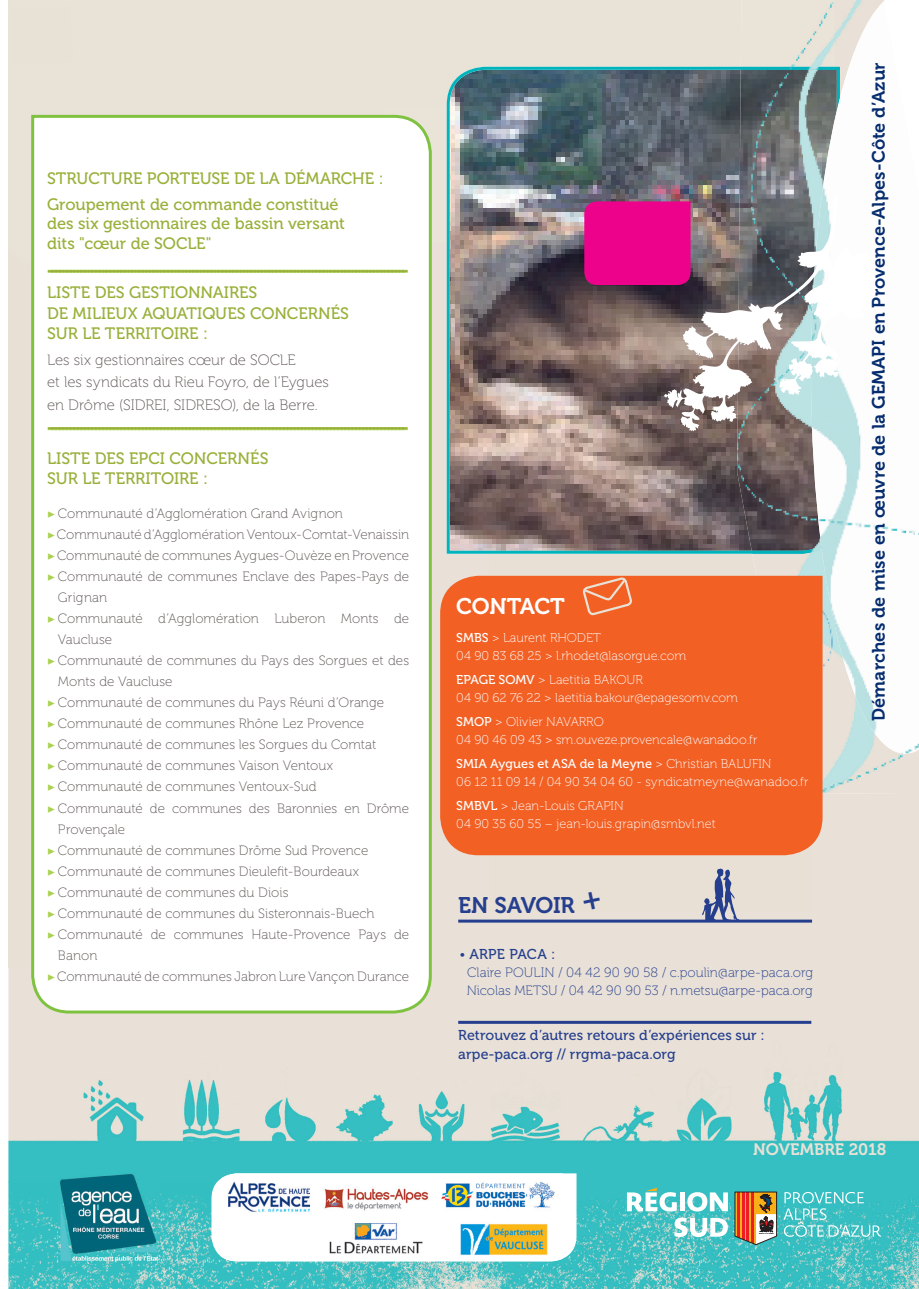
<style>
.page{position:relative;width:919px;height:1289px;background:#fff}
.page>*{position:absolute;margin:0;border:0;box-sizing:border-box;transform-origin:0 0}
.t1{font:22.5px "Museo 700";letter-spacing:-.01em;color:#052d6f}
.t2{font:22.5px "Museo 700";letter-spacing:-.01em;color:#253f8e}
.t3{font:22.5px "Museo 700";letter-spacing:-.015em;color:#fff}
.t4{font:18px "Museo 700";letter-spacing:.005em;color:#052d6f}
.t5{font:16.5px/20.7px "Museo 500";color:#99b03b}
.t6{font:16.5px "Museo 700";color:#99b03b}
.t7{font:16.5px "Museo 700";color:#e8e1d6}
.t8{font:15px/22.6px "Museo 100";color:#5f5655}
.t9{font:14.25px/18.8px "Museo 500";letter-spacing:.005em;color:#253f8e}
.t10{font:13.5px "Museo 100";letter-spacing:.005em;color:#5f5655}
.t11{font:13.5px/18px "Museo 100";color:#253f8e}
.t12{font:12.75px/18px "Museo 100";color:#fff}
.t13{font:12.75px "Museo 500";letter-spacing:.005em;color:#fff}
.s1{font-family:"Minion Pro";font-weight:700;font-stretch:condensed;color:#abd14f}
.s2{font-family:"Museo 500"}
.s3{font-family:"Museo 100"}
</style>
<div class="page">
<img style="left:8px;top:0;width:375px;height:1181px">
<img style="left:383px;top:106px;width:107px;height:1182px">
<img style="left:490px;top:553px;width:321px;height:735px">
<img style="left:811px;top:793px;width:107px;height:495px">
<img style="left:8px;top:1181px;width:53px;height:107px">
<img style="left:116px;top:1181px;width:267px;height:107px">
<img style="left:61px;top:1263px;width:55px;height:25px">
<img style="left:58px;top:1172px;width:101px;height:91px">
<svg style="left:734px;top:1191px;width:42px;height:53px"></svg>
<div style="left:680px;top:1192px;width:5px;height:19px;background:#fff"></div>
<svg style="left:687px;top:1192px;width:40px;height:19px"></svg>
<svg style="left:674px;top:1217px;width:53px;height:19px"></svg>
<svg style="left:783px;top:1191px;width:98px;height:45px"></svg>
<svg style="left:627px;top:1187px;width:49px;height:24px"></svg>
<svg style="left:211px;top:1173px;width:365px;height:88px"></svg>
<img style="left:221px;top:1173px;width:342px;height:88px">
<img style="left:446px;top:67px;width:294px;height:486px">
<hr style="left:458px;top:1020px;width:353px;height:3px;background:#253f8e">
<hr style="left:458px;top:919px;width:354px;height:3px;background:#253f8e">
<svg style="left:701px;top:868px;width:38px;height:52px"></svg>
<div style="left:11px;top:7px;width:62px;height:58px;background:#e8e1d6"></div>
<svg style="left:30px;top:113px;width:403px;height:902px"></svg>
<svg style="left:48px;top:270px;width:359px;height:2px"></svg>
<svg style="left:48px;top:427px;width:359px;height:3px"></svg>
<div style="left:740px;top:0;width:134px;height:67px;background:#eae3d8"></div>
<svg style="left:874px;top:0;width:11px;height:2px"></svg>
<img style="left:752px;top:553px;width:59px;height:23px">
<img style="left:830px;top:753px;width:44px;height:40px">
<div style="left:874px;top:753px;width:44px;height:41px;background:#e9e1d7"></div>
<img style="left:822px;top:753px;width:8px;height:40px">
<img style="left:740px;top:67px;width:71px;height:486px">
<img style="left:811px;top:2px;width:107px;height:751px">
<svg style="left:663px;top:195px;width:224px;height:236px"></svg>
<div style="left:440px;top:576px;width:382px;height:279px;background:#f26024"></div>
<svg style="left:582px;top:576px;width:49px;height:52px"></svg>
<div style="left:584px;top:201px;width:106px;height:84px;background:#ed028c"></div>
<svg style="left:582px;top:890px;width:19px;height:21px"></svg>
<p class="t5" style="left:47px;top:165px;width:338px;line-height:26.5px">STRUCTURE PORTEUSE DE LA DÉMARCHE :<br>Groupement de commande constitué</p>
<p class="t5" style="left:47px;top:214px;width:299px;line-height:19.2px">des six gestionnaires de bassin versant dits "cœur de SOCLE"</p>
<p class="t6" style="left:47px;top:262px;width:363px">---------------------------------------------------------------------------------------------------</p>
<p class="t5" style="left:47px;top:282px;width:303px">LISTE DES GESTIONNAIRES<br>DE MILIEUX AQUATIQUES CONCERNÉS<br>SUR LE TERRITOIRE :</p>
<p class="t8" style="left:47px;top:349px;width:283px">Les six gestionnaires cœur de SOCLE<br>et les syndicats du Rieu Foyro, de l’Eygues en Drôme (SIDREI, SIDRESO), de la Berre.</p>
<p class="t6" style="left:47px;top:419px;width:363px">---------------------------------------------------------------------------------------------------</p>
<p class="t5" style="left:47px;top:449px;width:223px;line-height:19.5px">LISTE DES EPCI CONCERNÉS<br>SUR LE TERRITOIRE :</p>
<p class="t10" style="left:47px;top:506px;width:297px"><span class="s1">▶</span> Communauté d’Agglomération Grand Avignon</p>
<p class="t10" style="left:47px;top:527px;width:363px"><span class="s1">▶</span>Communauté d’Agglomération Ventoux-Comtat-Venaissin</p>
<p class="t10" style="left:47px;top:548px;width:363px"><span class="s1">▶</span>Communauté de communes Aygues-Ouvèze en Provence</p>
<p class="t10" style="left:47px;top:569px;width:363px"><span class="s1">▶</span> Communauté de communes Enclave des Papes-Pays de</p>
<p class="t10" style="left:58px;top:590px;width:51px">Grignan</p>
<p class="t10" style="left:47px;top:611px;width:363px"><span class="s1">▶</span> Communauté d’Agglomération Luberon Monts de</p>
<p class="t10" style="left:58px;top:632px;width:56px">Vaucluse</p>
<p class="t10" style="left:47px;top:653px;width:363px"><span class="s1">▶</span> Communauté de communes du Pays des Sorgues et des</p>
<p class="t10" style="left:58px;top:674px;width:116px">Monts de Vaucluse</p>
<p class="t10" style="left:47px;top:695px;width:338px"><span class="s1">▶</span> Communauté de communes du Pays Réuni d’Orange</p>
<p class="t10" style="left:47px;top:716px;width:319px"><span class="s1">▶</span> Communauté de communes Rhône Lez Provence</p>
<p class="t10" style="left:47px;top:737px;width:331px"><span class="s1">▶</span> Communauté de communes les Sorgues du Comtat</p>
<p class="t10" style="left:47px;top:758px;width:287px"><span class="s1">▶</span> Communauté de communes Vaison Ventoux</p>
<p class="t10" style="left:47px;top:779px;width:271px"><span class="s1">▶</span> Communauté de communes Ventoux-Sud</p>
<p class="t10" style="left:47px;top:800px;width:363px"><span class="s1">▶</span> Communauté de communes des Baronnies en Drôme</p>
<p class="t10" style="left:58px;top:821px;width:69px">Provençale</p>
<p class="t10" style="left:47px;top:842px;width:323px"><span class="s1">▶</span> Communauté de communes Drôme Sud Provence</p>
<p class="t10" style="left:47px;top:863px;width:313px"><span class="s1">▶</span> Communauté de communes Dieulefit-Bourdeaux</p>
<p class="t10" style="left:47px;top:884px;width:243px"><span class="s1">▶</span> Communauté de communes du Diois</p>
<p class="t10" style="left:47px;top:905px;width:329px"><span class="s1">▶</span> Communauté de communes du Sisteronnais-Buech</p>
<p class="t10" style="left:47px;top:926px;width:363px"><span class="s1">▶</span> Communauté de communes Haute-Provence Pays de</p>
<p class="t10" style="left:58px;top:947px;width:41px">Banon</p>
<p class="t10" style="left:47px;top:968px;width:363px"><span class="s1">▶</span>Communauté de communes Jabron Lure Vançon Durance</p>
<h1 class="t3" style="left:456px;top:593px;width:110px">CONTACT</h1>
<p class="t12" style="left:456px;top:629px;width:231px"><span class="s2">SMBS</span> &gt; Laurent RHODET<br>04 90 83 68 25 &gt; l.rhodet@lasorgue.com</p>
<p class="t12" style="left:456px;top:671px;width:283px"><span class="s2">EPAGE SOMV</span> &gt; Laetitia BAKOUR<br>04 90 62 76 22 &gt; laetitia.bakour@epagesomv.com</p>
<p class="t12" style="left:456px;top:713px;width:303px"><span class="s2">SMOP</span> &gt; Olivier NAVARRO<br>04 90 46 09 43 &gt; sm.ouveze.provencale@wanadoo.fr</p>
<p class="t13" style="left:456px;top:756px;width:317px">SMIA Aygues et ASA de la Meyne <span class="s3">&gt; Christian BALUFIN</span></p>
<p class="t12" style="left:456px;top:770px;width:353px;line-height:24px">06 12 11 09 14 / 04 90 34 04 60 - syndicatmeyne@wanadoo.fr<br><span class="s2">SMBVL</span> &gt; Jean-Louis GRAPIN</p>
<p class="t12" style="left:456px;top:815px;width:261px">04 90 35 60 55 – jean-louis.grapin@smbvl.net</p>
<h1 class="t2" style="left:458px;top:892px;width:118px">EN SAVOIR</h1>
<p class="t9" style="left:459px;top:945px;width:97px"><span class="s3">•</span> ARPE PACA :</p>
<p class="t11" style="left:467px;top:964px;width:348px">Claire POULIN / 04 42 90 90 58 / c.poulin@arpe-paca.org<br>Nicolas METSU / 04 42 90 90 53 / n.metsu@arpe-paca.org</p>
<p class="t9" style="left:458px;top:1025px;width:308px">Retrouvez d’autres retours d’expériences sur : arpe-paca.org // rrgma-paca.org</p>
<h2 class="t4" style="left:868px;top:721px;width:660px;rotate:-90deg">Démarches de mise en œuvre de la GEMAPI en Provence-Alpes-Côte d’Azur</h2>
<h1 class="t1" style="left:875px;top:597px;width:527px;rotate:-90deg">Initiative durable en Provence-Alpes-Côte-d’Azur</h1>
<p class="t7" style="left:753px;top:1140px;width:135px">NOVEMBRE 2018</p>
</div>
